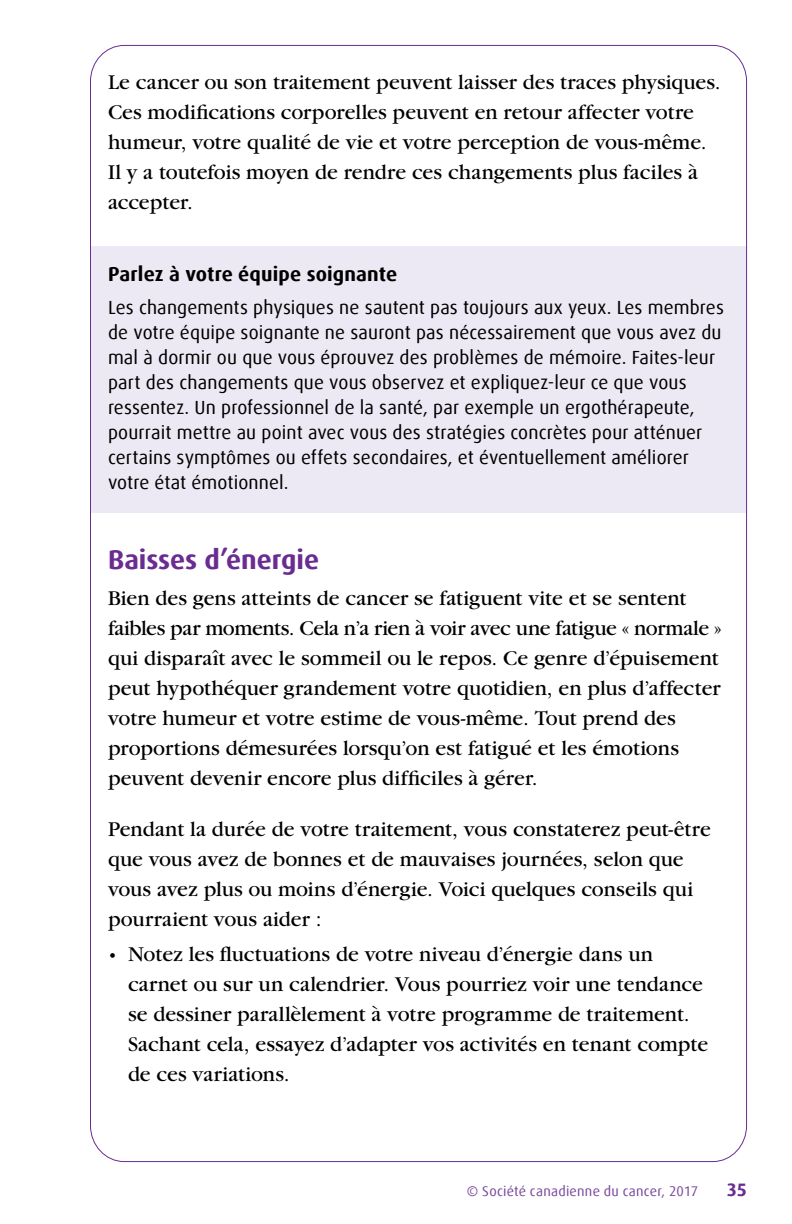
<style>
.page{position:relative;width:792px;height:1224px;background:#fff}
.page>*{position:absolute;margin:0;border:0;box-sizing:border-box;transform-origin:0 0}
.t1{font:700 27px "Dax Offc";color:#6a2c91}
.t2{font:22px/30px "Garamond";color:#000}
.t3{font:700 20px "Dax Offc";letter-spacing:.01em;color:#000}
.t4{font:19px/25px "Dax Offc";letter-spacing:.01em;color:#000}
.t5{font:700 18px "Dax Offc";color:#6a2c91}
.t6{font:14px "Dax Offc";letter-spacing:.02em;color:#7a499d}
.s1{font-size:18px}
</style>
<div class="page">
<p class="t2" style="left:108px;top:67px;width:614px">Le cancer ou son traitement peuvent laisser des traces physiques.<br>Ces modifications corporelles peuvent en retour affecter votre humeur, votre qualité de vie et votre perception de vous-même.<br>Il y a toutefois moyen de rendre ces changements plus faciles à accepter.</p>
<p class="t3" style="left:108px;top:262px;width:291px">Parlez à votre équipe soignante</p>
<p class="t4" style="left:108px;top:295px;width:617px">Les changements physiques ne sautent pas toujours aux yeux. Les membres de votre équipe soignante ne sauront pas nécessairement que vous avez du mal à dormir ou que vous éprouvez des problèmes de mémoire. Faites-leur part des changements que vous observez et expliquez-leur ce que vous ressentez. Un professionnel de la santé, par exemple un ergothérapeute, pourrait mettre au point avec vous des stratégies concrètes pour atténuer certains symptômes ou effets secondaires, et éventuellement améliorer votre état émotionnel.</p>
<p class="t1" style="left:108px;top:542px;width:213px">Baisses d’énergie</p>
<p class="t2" style="left:108px;top:583px;width:615px">Bien des gens atteints de cancer se fatiguent vite et se sentent faibles par moments. Cela n’a rien à voir avec une fatigue « normale » qui disparaît avec le sommeil ou le repos. Ce genre d’épuisement peut hypothéquer grandement votre quotidien, en plus d’affecter votre humeur et votre estime de vous-même. Tout prend des proportions démesurées lorsqu’on est fatigué et les émotions peuvent devenir encore plus difficiles à gérer.</p>
<p class="t2" style="left:108px;top:815px;width:604px">Pendant la durée de votre traitement, vous constaterez peut-être que vous avez de bonnes et de mauvaises journées, selon que vous avez plus ou moins d’énergie. Voici quelques conseils qui pourraient vous aider :</p>
<p class="t2" style="left:128px;top:939px;width:582px;text-indent:-20px"><span class="s1">•</span> Notez les fluctuations de votre niveau d’énergie dans un carnet ou sur un calendrier. Vous pourriez voir une tendance se dessiner parallèlement à votre programme de traitement.<br>Sachant cela, essayez d’adapter vos activités en tenant compte de ces variations.</p>
<p class="t6" style="left:467px;top:1182px;width:233px">© Société canadienne du cancer, 2017</p>
<p class="t5" style="left:727px;top:1178px;width:22px">35</p>
</div>
